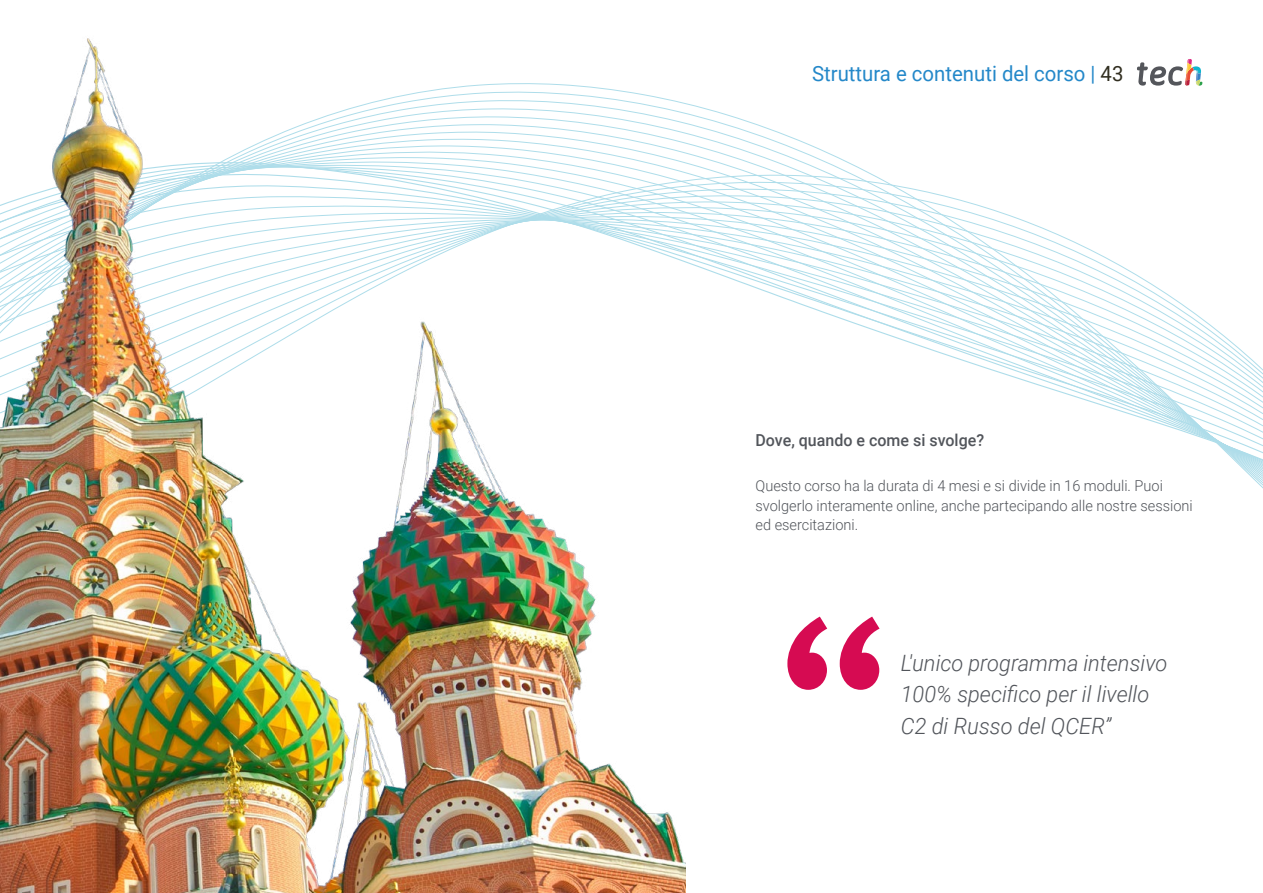
<style>
.page{position:relative;width:1263px;height:893px;background:#fff}
.page>*{position:absolute;margin:0;border:0;box-sizing:border-box;transform-origin:0 0}
.t1{font:italic 300 22.5px/31.5px "Roboto";color:#52555b}
.t2{font:21px "Roboto";color:#2488c9}
.t3{font:500 16.5px "Roboto";color:#52555b}
.t4{font:300 15px/19.5px "Roboto";color:#52555b}
.s1{color:#312e20}
</style>
<div class="page">
<svg style="left:1137px;top:59px;width:65px;height:24px"></svg>
<svg style="left:685px;top:83px;width:578px;height:590px"></svg>
<svg style="left:787px;top:617px;width:92px;height:73px"></svg>
<img style="left:0;top:38px;width:685px;height:855px">
<h2 class="t2" style="left:812px;top:59px;width:313px">Struttura e contenuti del corso | <span class="s1">43</span></h2>
<p class="t3" style="left:755px;top:429px;width:230px">Dove, quando e come si svolge?</p>
<p class="t4" style="left:755px;top:476px;width:439px">Questo corso ha la durata di 4 mesi e si divide in 16 moduli. Puoi svolgerlo interamente online, anche partecipando alle nostre sessioni ed esercitazioni.</p>
<h1 class="t1" style="left:901px;top:646px;width:268px">L'unico programma intensivo<br>100% specifico per il livello<br>C2 di Russo del QCER”</h1>
</div>
